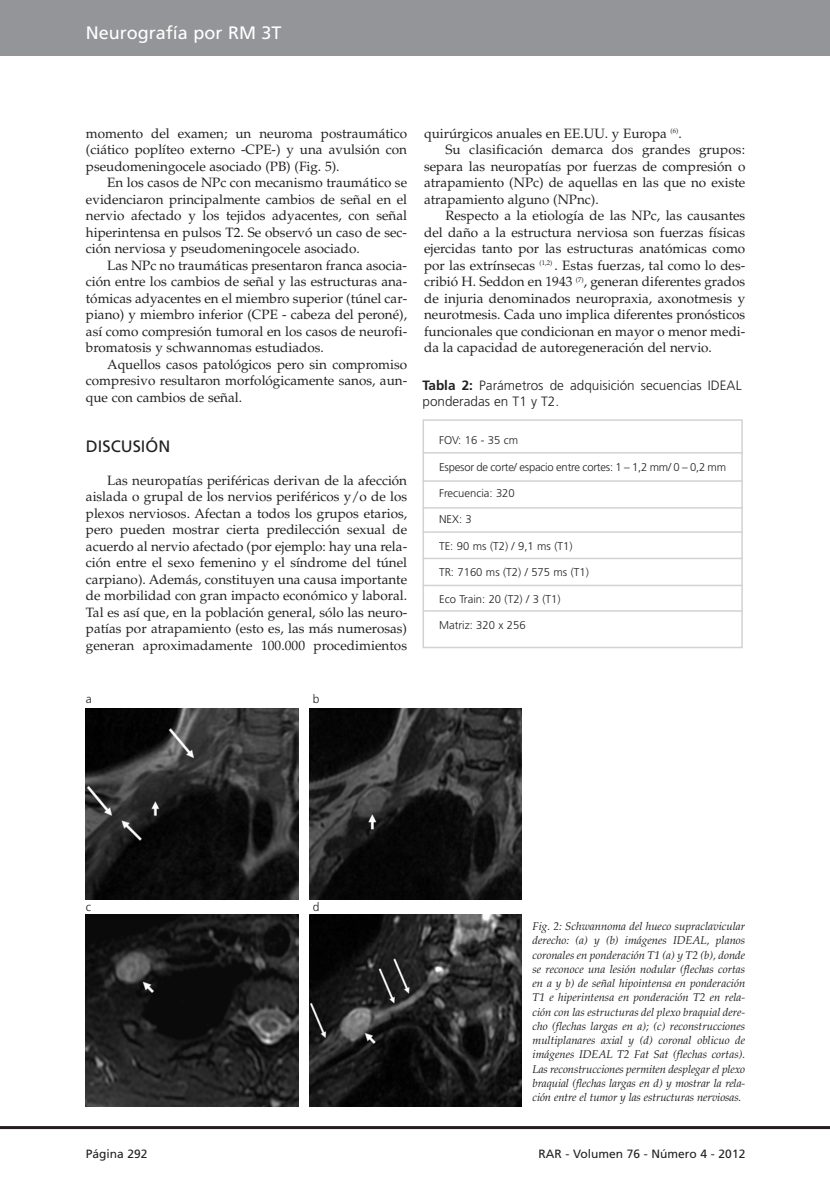
<style>
.page{position:relative;width:830px;height:1190px;background:#fff}
.page>*{position:absolute;margin:0;border:0;box-sizing:border-box;transform-origin:0 0}
.t1{font:18px "Frutiger";color:#fff}
.t2{font:16.5px "Frutiger";color:#231f20}
.t3{font:13.5px/16.5px "Palatino";color:#231f20;text-align:justify}
.t4{font:300 13.5px/16.2px "Frutiger";color:#231f20}
.t5{font:12px "Frutiger";color:#231f20}
.t6{font:300 12px "Frutiger";color:#231f20}
.t7{font:italic 11.25px/14.2px "Palatino";letter-spacing:-.01em;color:#231f20;text-align:justify}
.t8{font:300 11.25px "Frutiger";color:#231f20}
.s1{font-weight:700}
</style>
<div class="page">
<div style="left:0;top:0;width:830px;height:56px;background:#939598"></div>
<hr style="left:0;top:1126px;width:830px;height:3px;background:#231f20">
<img style="left:309px;top:708px;width:213px;height:191px">
<img style="left:86px;top:915px;width:212px;height:191px">
<img style="left:309px;top:915px;width:213px;height:191px">
<img style="left:86px;top:708px;width:212px;height:191px">
<div style="left:422px;top:419px;width:320px;height:229px;border:2px solid #d1d2d4"></div>
<hr style="left:422px;top:452px;width:320px;height:1px;background:#d1d2d4">
<hr style="left:422px;top:480px;width:320px;height:2px;background:#d1d2d4">
<hr style="left:422px;top:507px;width:320px;height:1px;background:#d1d2d4">
<hr style="left:422px;top:531px;width:320px;height:2px;background:#d1d2d4">
<hr style="left:422px;top:557px;width:320px;height:2px;background:#d1d2d4">
<hr style="left:422px;top:584px;width:320px;height:2px;background:#d1d2d4">
<hr style="left:422px;top:610px;width:320px;height:1px;background:#d1d2d4">
<h1 class="t1" style="left:86px;top:26px;width:197px">Neurografía por RM 3T</h1>
<p class="t3" style="left:86px;top:127px;width:323px">momento del examen; un neuroma postraumático (ciático poplíteo externo -CPE-) y una avulsión con pseudomeningocele asociado (PB) (Fig. 5).</p>
<p class="t3" style="left:86px;top:176px;width:323px;text-indent:21px">En los casos de NPc con mecanismo traumático se evidenciaron principalmente cambios de señal en el nervio afectado y los tejidos adyacentes, con señal hiperintensa en pulsos T2. Se observó un caso de sec&shy;ción nerviosa y pseudomeningocele asociado.</p>
<p class="t3" style="left:86px;top:259px;width:323px;text-indent:21px">Las NPc no traumáticas presentaron franca asocia&shy;ción entre los cambios de señal y las estructuras ana&shy;tómicas adyacentes en el miembro superior (túnel car&shy;piano) y miembro inferior (CPE - cabeza del peroné), así como compresión tumoral en los casos de neurofi&shy;bromatosis y schwannomas estudiados.</p>
<p class="t3" style="left:86px;top:357px;width:323px;text-indent:21px">Aquellos casos patológicos pero sin compromiso compresivo resultaron morfológicamente sanos, aun&shy;que con cambios de señal.</p>
<p class="t2" style="left:86px;top:439px;width:86px">DISCUSIÓN</p>
<p class="t3" style="left:86px;top:473px;width:323px;text-indent:21px">Las neuropatías periféricas derivan de la afección aislada o grupal de los nervios periféricos y/o de los plexos nerviosos. Afectan a todos los grupos etarios, pero pueden mostrar cierta predilección sexual de acuerdo al nervio afectado (por ejemplo: hay una rela&shy;ción entre el sexo femenino y el síndrome del túnel carpiano). Además, constituyen una causa importante de morbilidad con gran impacto económico y laboral.<br>Tal es así que, en la población general, sólo las neuro&shy;patías por atrapamiento (esto es, las más numerosas) generan aproximadamente 100.000 procedimientos</p>
<p class="t3" style="left:424px;top:126px;width:259px">quirúrgicos anuales en EE.UU. y Europa <sup>(6)</sup>.</p>
<p class="t3" style="left:445px;top:143px;width:301px">Su clasificación demarca dos grandes grupos:</p>
<p class="t3" style="left:424px;top:160px;width:323px">separa las neuropatías por fuerzas de compresión o</p>
<p class="t3" style="left:424px;top:176px;width:323px">atrapamiento (NPc) de aquellas en las que no existe</p>
<p class="t3" style="left:424px;top:193px;width:176px">atrapamiento alguno (NPnc).</p>
<p class="t3" style="left:445px;top:209px;width:301px">Respecto a la etiología de las NPc, las causantes</p>
<p class="t3" style="left:424px;top:226px;width:323px">del daño a la estructura nerviosa son fuerzas físicas</p>
<p class="t3" style="left:424px;top:242px;width:323px">ejercidas tanto por las estructuras anatómicas como</p>
<p class="t3" style="left:424px;top:259px;width:323px">por las extrínsecas <sup>(1,2)</sup> . Estas fuerzas, tal como lo des-</p>
<p class="t3" style="left:424px;top:275px;width:323px">cribió H. Seddon en 1943 <sup>(7)</sup>, generan diferentes grados</p>
<p class="t3" style="left:424px;top:292px;width:323px">de injuria denominados neuropraxia, axonotmesis y</p>
<p class="t3" style="left:424px;top:308px;width:323px">neurotmesis. Cada uno implica diferentes pronósticos</p>
<p class="t3" style="left:424px;top:325px;width:323px">funcionales que condicionan en mayor o menor medi-</p>
<p class="t3" style="left:424px;top:341px;width:289px">da la capacidad de autoregeneración del nervio.</p>
<p class="t4" style="left:422px;top:378px;width:320px"><span class="s1">Tabla 2:</span> Parámetros de adquisición secuencias IDEAL ponderadas en T1 y T2.</p>
<p class="t8" style="left:439px;top:436px;width:81px">FOV: 16 - 35 cm</p>
<p class="t8" style="left:439px;top:462px;width:289px">Espesor de corte/ espacio entre cortes: 1 – 1,2 mm/ 0 – 0,2 mm</p>
<p class="t8" style="left:439px;top:488px;width:77px">Frecuencia: 320</p>
<p class="t8" style="left:439px;top:515px;width:34px">NEX: 3</p>
<p class="t8" style="left:439px;top:541px;width:135px">TE: 90 ms (T2) / 9,1 ms (T1)</p>
<p class="t8" style="left:439px;top:568px;width:151px">TR: 7160 ms (T2) / 575 ms (T1)</p>
<p class="t8" style="left:439px;top:594px;width:123px">Eco Train: 20 (T2) / 3 (T1)</p>
<p class="t8" style="left:439px;top:620px;width:88px">Matriz: 320 x 256</p>
<p class="t6" style="left:86px;top:693px;width:7px">a</p>
<p class="t6" style="left:313px;top:693px;width:8px">b</p>
<p class="t6" style="left:86px;top:902px;width:7px">c</p>
<p class="t6" style="left:313px;top:902px;width:8px">d</p>
<p class="t7" style="left:532px;top:920px;width:214px">Fig. 2: Schwannoma del hueco supraclavicular derecho: (a) y (b) imágenes IDEAL, planos coronales en ponderación T1 (a) y T2 (b), donde se reconoce una lesión nodular (flechas cortas en a y b) de señal hipointensa en ponderación T1 e hiperintensa en ponderación T2 en rela&shy;ción con las estructuras del plexo braquial dere&shy;cho (flechas largas en a); (c) reconstrucciones multiplanares axial y (d) coronal oblicuo de imágenes IDEAL T2 Fat Sat (flechas cortas).<br>Las reconstrucciones permiten desplegar el plexo braquial (flechas largas en d) y mostrar la rela&shy;ción entre el tumor y las estructuras nerviosas.</p>
<p class="t5" style="left:86px;top:1148px;width:63px">Página 292</p>
<p class="t5" style="left:538px;top:1148px;width:208px">RAR - Volumen 76 - Número 4 - 2012</p>
</div>
